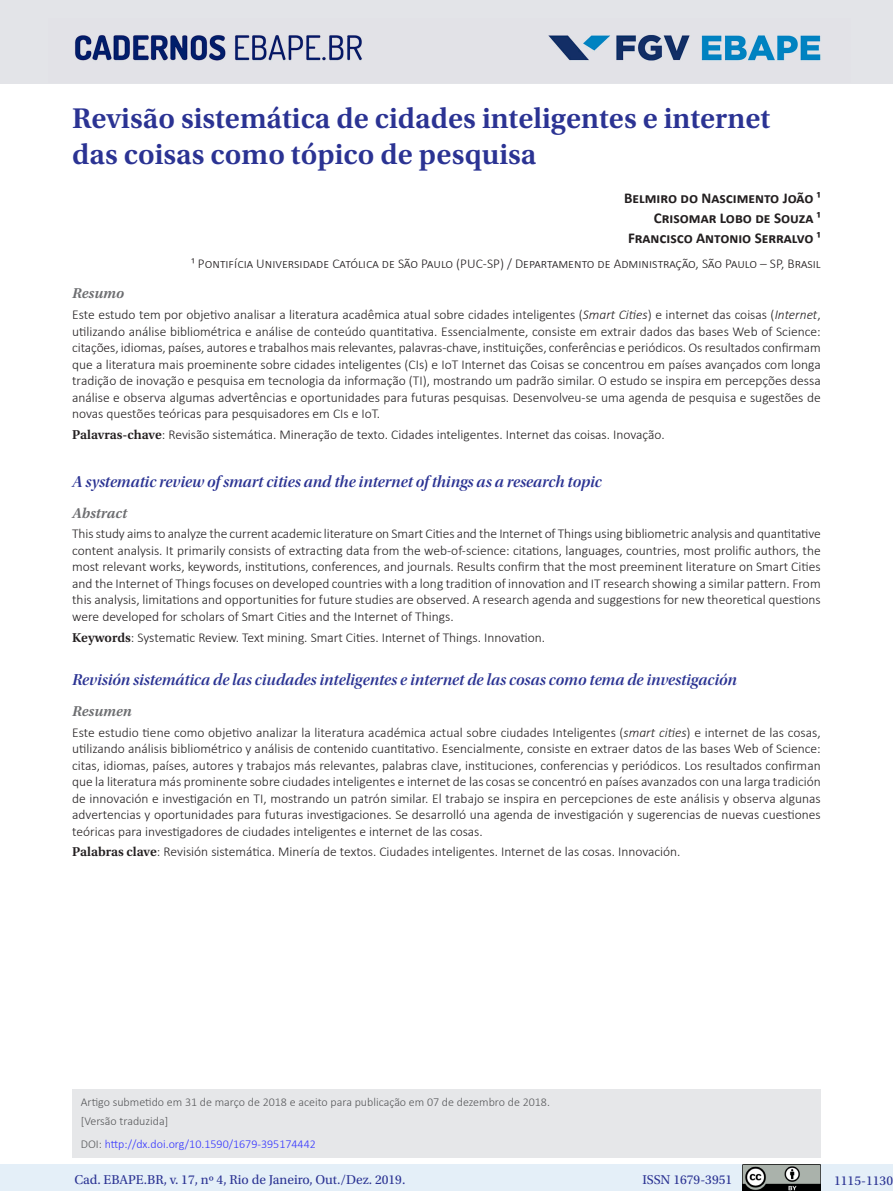
<style>
.page{position:relative;width:893px;height:1191px;background:#fff}
.page>*{position:absolute;margin:0;border:0;box-sizing:border-box;transform-origin:0 0}
._01_título_PT{font:600 30px/36px "Utopia Std";color:#2b3393}
._03_3_1_título_IN{font:16.5px "Utopia Std Semibold Disp It";color:#2b3393}
._02_autores{font:700 15px "Calibri";color:#231f20}
._03_0_titulo_resumo{font:italic 600 15px "Utopia Std";color:#6c6d70}
._03_1_1_resumo_PT{font:300 13.5px/16.5px "Calibri";color:#231f20;text-align:justify}
._03_3_2_resumo_IN{font:300 13.5px/16.5px "Calibri";color:#231f20;text-align:justify}
._03_1_2_palavras-cha{font:300 13.5px "Calibri";color:#231f20}
._02_autores_-_tit{font:300 13.5px "Calibri";color:#231f20}
.t1{font:13.5px "Utopia Std";color:#2b3393}
._06_3_nota_de_rodape{font:300 12px "Calibri";color:#57585a}
._06_3_nota_de_rodape-2{font:300 12px "Calibri";color:#33f}
.s1{font-style:italic}
.s2{font-family:"Utopia Std";font-weight:600}
.s3{color:#57585a}
</style>
<div class="page">
<div style="left:0;top:0;width:893px;height:84px;background:#e3e4e8"></div>
<img style="left:74px;top:34px;width:747px;height:27px">
<div style="left:0;top:1164px;width:893px;height:27px;background:#e4eff8"></div>
<img style="left:743px;top:1164px;width:78px;height:27px">
<div style="left:72px;top:1089px;width:749px;height:68px;background:#e6e7e9"></div>
<p class="_01_título_PT" style="left:72px;top:101px;width:700px">Revisão sistemática de cidades inteligentes e internet das coisas como tópico de pesquisa</p>
<p class="_02_autores" style="left:624px;top:187px;width:198px">Belmiro do Nascimento João ¹</p>
<p class="_02_autores" style="left:654px;top:207px;width:168px">Crisomar Lobo de Souza ¹</p>
<p class="_02_autores" style="left:628px;top:227px;width:194px">Francisco Antonio Serralvo ¹</p>
<p class="_02_autores_-_tit" style="left:192px;top:255px;width:631px">¹ Pontifícia Universidade Católica de São Paulo (PUC-SP) / Departamento de Administração, São Paulo – SP, Brasil</p>
<p class="_03_0_titulo_resumo" style="left:72px;top:285px;width:53px">Resumo</p>
<p class="_03_1_1_resumo_PT" style="left:72px;top:306px;width:750px">Este estudo tem por objetivo analisar a literatura acadêmica atual sobre cidades inteligentes (<span class="s1">Smart Cities</span>) e internet das coisas (<span class="s1">Internet</span>, utilizando análise bibliométrica e análise de conteúdo quantitativa. Essencialmente, consiste em extrair dados das bases Web of Science: citações, idiomas, países, autores e trabalhos mais relevantes, palavras-chave, instituições, conferências e periódicos. Os resultados confirmam que a literatura mais proeminente sobre cidades inteligentes (CIs) e IoT Internet das Coisas se concentrou em países avançados com longa tradição de inovação e pesquisa em tecnologia da informação (TI), mostrando um padrão similar. O estudo se inspira em percepções dessa análise e observa algumas advertências e oportunidades para futuras pesquisas. Desenvolveu-se uma agenda de pesquisa e sugestões de novas questões teóricas para pesquisadores em CIs e IoT.</p>
<p class="_03_1_2_palavras-cha" style="left:72px;top:426px;width:594px"><span class="s2">Palavras-chave</span>: Revisão sistemática. Mineração de texto. Cidades inteligentes. Internet das coisas. Inovação.</p>
<p class="_03_3_1_título_IN" style="left:72px;top:472px;width:531px">A systematic review of smart cities and the internet of things as a research topic</p>
<p class="_03_0_titulo_resumo" style="left:72px;top:504px;width:57px">Abstract</p>
<p class="_03_3_2_resumo_IN" style="left:72px;top:525px;width:750px">This study aims to analyze the current academic literature on Smart Cities and the Internet of Things using bibliometric analysis and quantitative content analysis. It primarily consists of extracting data from the web-of-science: citations, languages, countries, most prolific authors, the most relevant works, keywords, institutions, conferences, and journals. Results confirm that the most preeminent literature on Smart Cities and the Internet of Things focuses on developed countries with a long tradition of innovation and IT research showing a similar pattern. From this analysis, limitations and opportunities for future studies are observed. A research agenda and suggestions for new theoretical questions were developed for scholars of Smart Cities and the Internet of Things.</p>
<p class="_03_1_2_palavras-cha" style="left:72px;top:629px;width:474px"><span class="s2">Keywords</span>: Systematic Review. Text mining. Smart Cities. Internet of Things. Innovation.</p>
<p class="_03_3_1_título_IN" style="left:72px;top:671px;width:666px">Revisión sistemática de las ciudades inteligentes e internet de las cosas como tema de investigación</p>
<p class="_03_0_titulo_resumo" style="left:72px;top:702px;width:61px">Resumen</p>
<p class="_03_1_1_resumo_PT" style="left:72px;top:724px;width:750px">Este estudio tiene como objetivo analizar la literatura académica actual sobre ciudades Inteligentes (<span class="s1">smart cities</span>) e internet de las cosas, utilizando análisis bibliométrico y análisis de contenido cuantitativo. Esencialmente, consiste en extraer datos de las bases Web of Science: citas, idiomas, países, autores y trabajos más relevantes, palabras clave, instituciones, conferencias y periódicos. Los resultados confirman que la literatura más prominente sobre ciudades inteligentes e internet de las cosas se concentró en países avanzados con una larga tradición de innovación e investigación en TI, mostrando un patrón similar. El trabajo se inspira en percepciones de este análisis y observa algunas advertencias y oportunidades para futuras investigaciones. Se desarrolló una agenda de investigación y sugerencias de nuevas cuestiones teóricas para investigadores de ciudades inteligentes e internet de las cosas.</p>
<p class="_03_1_2_palavras-cha" style="left:72px;top:843px;width:610px"><span class="s2">Palabras clave</span>: Revisión sistemática. Minería de textos. Ciudades inteligentes. Internet de las cosas. Innovación.</p>
<p class="_06_3_nota_de_rodape" style="left:81px;top:1095px;width:471px">Artigo submetido em 31 de março de 2018 e aceito para publicação em 07 de dezembro de 2018.</p>
<p class="_06_3_nota_de_rodape" style="left:81px;top:1113px;width:89px">[Versão traduzida]</p>
<p class="_06_3_nota_de_rodape-2" style="left:81px;top:1136px;width:237px"><span class="s3">DOI:</span> http://dx.doi.org/10.1590/1679-395174442</p>
<p class="t1" style="left:74px;top:1172px;width:333px">Cad. EBAPE.BR, v. 17, nº 4, Rio de Janeiro, Out./Dez. 2019.</p>
<p class="t1" style="left:642px;top:1172px;width:91px">ISSN 1679-3951</p>
<p class="t1" style="left:834px;top:1173px;width:60px">1115-1130</p>
</div>
